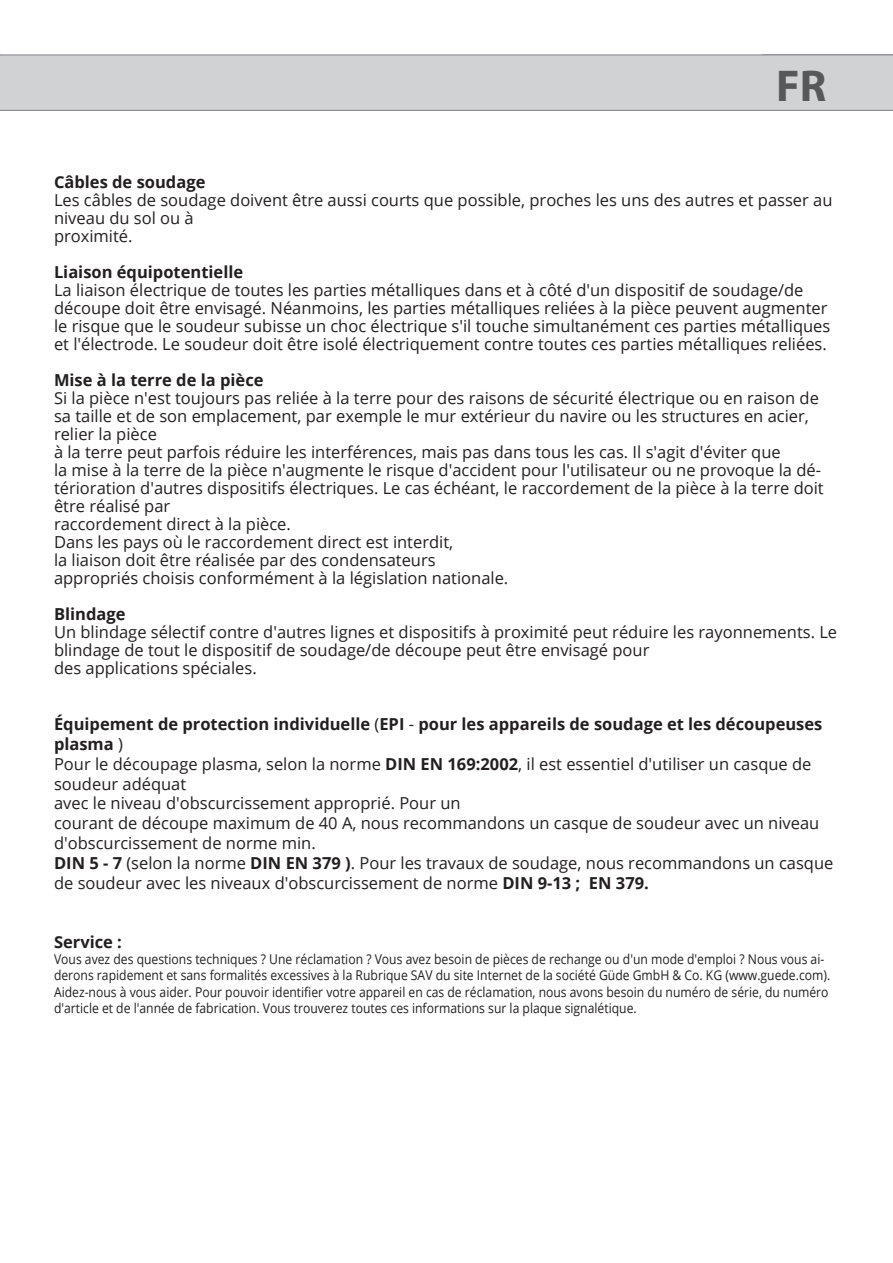
<style>
.page{position:relative;width:893px;height:1263px;background:#fff}
.page>*{position:absolute;margin:0;border:0;box-sizing:border-box;transform-origin:0 0}
.t1{font:700 44.7px "Myriad Pro";color:#57585a}
.t2{font:16.5px/18px "Open Sans";color:#231f20}
.t3{font:700 16.5px "Open Sans";color:#231f20}
.t4{font:13.5px/16.2px "Open Sans";color:#231f20;scale:.9 1}
.s1{font-weight:700}
</style>
<div class="page">
<div style="left:0;top:55px;width:893px;height:56px;background:#d1d2d4"></div>
<h1 class="t1" style="left:776px;top:57px;width:52px">FR</h1>
<p class="t3" style="left:54px;top:171px;width:153px">Câbles de soudage</p>
<p class="t2" style="left:54px;top:191px;width:780px">Les câbles de soudage doivent être aussi courts que possible, proches les uns des autres et passer au niveau du sol ou à<br>proximité.</p>
<p class="t3" style="left:54px;top:261px;width:191px">Liaison équipotentielle</p>
<p class="t2" style="left:54px;top:281px;width:778px">La liaison électrique de toutes les parties métalliques dans et à côté d'un dispositif de soudage/de découpe doit être envisagé. Néanmoins, les parties métalliques reliées à la pièce peuvent augmenter le risque que le soudeur subisse un choc électrique s'il touche simultanément ces parties métalliques et l'électrode. Le soudeur doit être isolé électriquement contre toutes ces parties métalliques reliées.</p>
<p class="t3" style="left:54px;top:369px;width:211px">Mise à la terre de la pièce</p>
<p class="t2" style="left:54px;top:389px;width:771px">Si la pièce n'est toujours pas reliée à la terre pour des raisons de sécurité électrique ou en raison de sa taille et de son emplacement, par exemple le mur extérieur du navire ou les structures en acier, relier la pièce<br>à la terre peut parfois réduire les interférences, mais pas dans tous les cas. Il s'agit d'éviter que<br>la mise à la terre de la pièce n'augmente le risque d'accident pour l'utilisateur ou ne provoque la dé&shy;térioration d'autres dispositifs électriques. Le cas échéant, le raccordement de la pièce à la terre doit être réalisé par<br>raccordement direct à la pièce.<br>Dans les pays où le raccordement direct est interdit,<br>la liaison doit être réalisée par des condensateurs<br>appropriés choisis conformément à la législation nationale.</p>
<p class="t3" style="left:54px;top:603px;width:73px">Blindage</p>
<p class="t2" style="left:54px;top:623px;width:785px">Un blindage sélectif contre d'autres lignes et dispositifs à proximité peut réduire les rayonnements. Le blindage de tout le dispositif de soudage/de découpe peut être envisagé pour<br>des applications spéciales.</p>
<p class="t2" style="left:54px;top:714px;width:781px;line-height:19.8px"><span class="s1">Équipement de protection individuelle</span> (<span class="s1">EPI</span> - <span class="s1">pour les appareils de soudage et les découpeuses plasma</span> )<br>Pour le découpage plasma, selon la norme <span class="s1">DIN EN 169:2002</span>, il est essentiel d'utiliser un casque de soudeur adéquat<br>avec le niveau d'obscurcissement approprié. Pour un<br>courant de découpe maximum de 40 A, nous recommandons un casque de soudeur avec un niveau d'obscurcissement de norme min.<br><span class="s1">DIN 5 - 7</span> (selon la norme <span class="s1">DIN EN 379 )</span>. Pour les travaux de soudage, nous recommandons un casque de soudeur avec les niveaux d'obscurcissement de norme <span class="s1">DIN 9-13 ; EN 379.</span></p>
<p class="t3" style="left:54px;top:930px;width:69px">Service :</p>
<p class="t4" style="left:54px;top:951px;width:864px">Vous avez des questions techniques ? Une réclamation ? Vous avez besoin de pièces de rechange ou d'un mode d'emploi ? Nous vous ai&shy;derons rapidement et sans formalités excessives à la Rubrique SAV du site Internet de la société Güde GmbH &amp; Co. KG (www.guede.com).<br>Aidez-nous à vous aider. Pour pouvoir identifier votre appareil en cas de réclamation, nous avons besoin du numéro de série, du numéro d'article et de l'année de fabrication. Vous trouverez toutes ces informations sur la plaque signalétique.</p>
</div>
